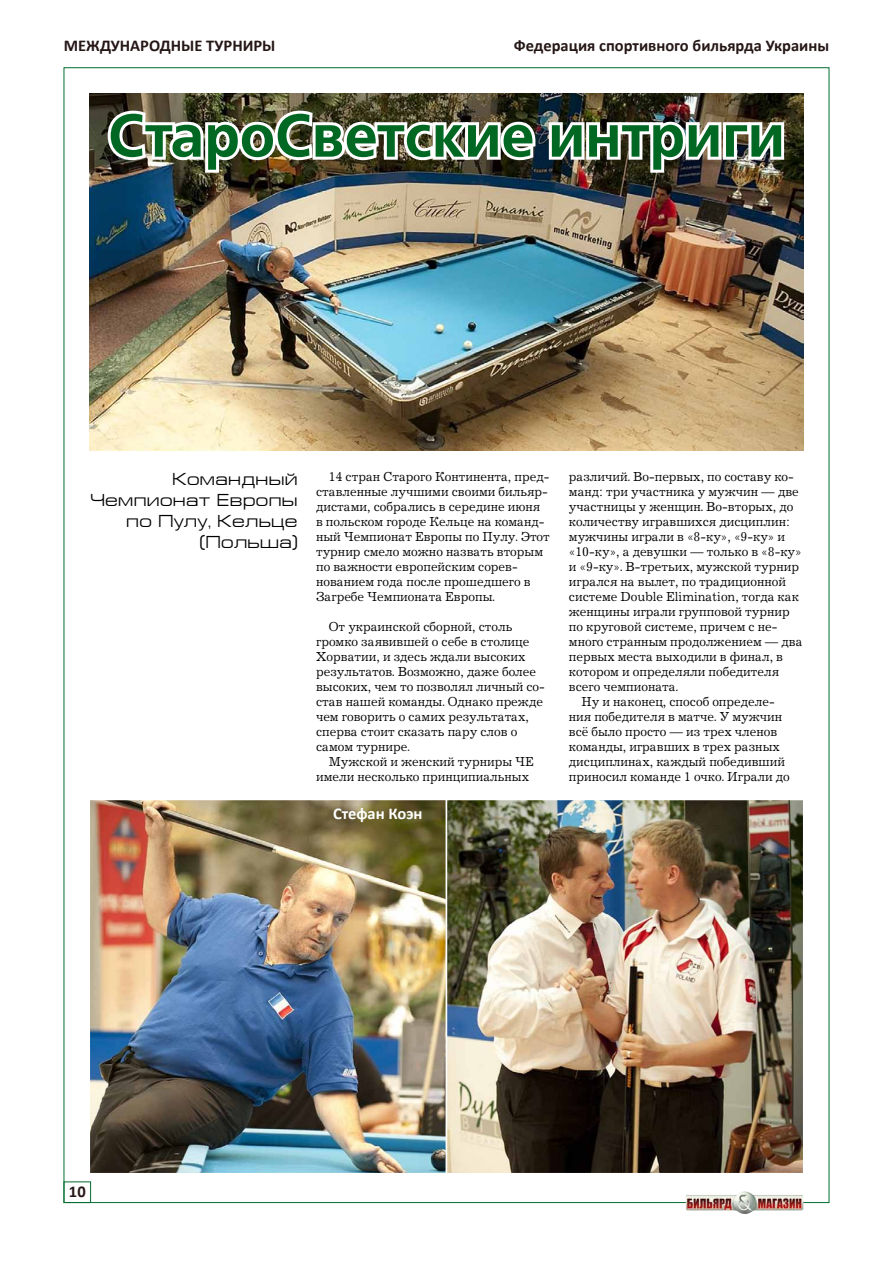
<style>
.page{position:relative;width:893px;height:1263px;background:#fff}
.page>*{position:absolute;margin:0;border:0;box-sizing:border-box;transform-origin:0 0}
.t1{font:700 60.75px "Free Set C";color:#006822;scale:.96 1}
.t2{font:17.4px/21px "Europe Ext";letter-spacing:.02em;color:#000;text-align:right}
.t3{font:700 16.5px "Calibri";color:#261717}
.t4{font:700 16.5px "Calibri";color:#fff}
.t5{font:13.5px/15px "Journal";color:#000}
</style>
<div class="page">
<img style="left:686px;top:1191px;width:117px;height:23px">
<div style="left:64px;top:1182px;width:27px;height:21px;border:1px solid #006e30"></div>
<img style="left:89px;top:94px;width:715px;height:356px">
<img style="left:105px;top:108px;width:433px;height:68px">
<img style="left:546px;top:119px;width:241px;height:57px">
<img style="left:92px;top:802px;width:709px;height:369px">
<div style="left:89px;top:799px;width:358px;height:375px;border:2px solid #fff"></div>
<div style="left:446px;top:799px;width:358px;height:375px;border:2px solid #fff"></div>
<p class="t3" style="left:64px;top:35px;width:213px">МЕЖДУНАРОДНЫЕ ТУРНИРЫ</p>
<p class="t3" style="left:514px;top:35px;width:317px">Федерация спортивного бильярда Украины</p>
<h1 class="t1" style="left:108px;top:99px;width:707px">СтароСветские интриги</h1>
<p class="t2" style="left:90px;top:468px;width:209px">Командный<br>Чемпионат Европы по Пулу, Кельце (Польша)</p>
<p class="t5" style="left:316px;top:470px;width:235px;text-indent:13px">14 стран Старого Континента, пред&shy;ставленные лучшими своими бильяр&shy;дистами, собрались в середине июня в польском городе Кельце на команд&shy;ный Чемпионат Европы по Пулу. Этот турнир смело можно назвать вторым по важности европейским сорев&shy;нованием года после прошедшего в Загребе Чемпионата Европы.</p>
<p class="t5" style="left:316px;top:620px;width:230px;text-indent:13px">От украинской сборной, столь громко заявившей о себе в столице<br>Хорватии, и здесь ждали высоких результатов. Возможно, даже более высоких, чем то позволял личный со&shy;став нашей команды. Однако прежде чем говорить о самих результатах, сперва стоит сказать пару слов о самом турнире.</p>
<p class="t5" style="left:316px;top:755px;width:219px;text-indent:13px">Мужской и женский турниры ЧЕ имели несколько принципиальных</p>
<p class="t4" style="left:333px;top:803px;width:91px">Стефан Коэн</p>
<p class="t5" style="left:569px;top:470px;width:227px">различий. Во-первых, по составу ко-</p>
<p class="t5" style="left:569px;top:485px;width:231px">манд: три участника у мужчин — две</p>
<p class="t5" style="left:569px;top:500px;width:226px">участницы у женщин. Во-вторых, до</p>
<p class="t5" style="left:569px;top:515px;width:223px">количеству игравшихся дисциплин:</p>
<p class="t5" style="left:569px;top:530px;width:218px">мужчины играли в «8-ку», «9-ку» и</p>
<p class="t5" style="left:569px;top:545px;width:234px">«10-ку», а девушки — только в «8-ку»</p>
<p class="t5" style="left:569px;top:560px;width:232px">и «9-ку». В-третьих, мужской турнир</p>
<p class="t5" style="left:569px;top:575px;width:219px">игрался на вылет, по традиционной</p>
<p class="t5" style="left:569px;top:590px;width:232px">системе Double Elimination, тогда как</p>
<p class="t5" style="left:569px;top:605px;width:222px">женщины играли групповой турнир</p>
<p class="t5" style="left:569px;top:620px;width:210px">по круговой системе, причем с не-</p>
<p class="t5" style="left:569px;top:635px;width:235px">много странным продолжением — два</p>
<p class="t5" style="left:569px;top:650px;width:216px">первых места выходили в финал, в</p>
<p class="t5" style="left:569px;top:665px;width:212px">котором и определяли победителя</p>
<p class="t5" style="left:569px;top:680px;width:111px">всего чемпионата.</p>
<p class="t5" style="left:582px;top:695px;width:195px">Ну и наконец, способ определе-</p>
<p class="t5" style="left:569px;top:710px;width:215px">ния победителя в матче. У мужчин</p>
<p class="t5" style="left:569px;top:725px;width:210px">всё было просто — из трех членов</p>
<p class="t5" style="left:569px;top:740px;width:212px">команды, игравших в трех разных</p>
<p class="t5" style="left:569px;top:755px;width:218px">дисциплинах, каждый победивший</p>
<p class="t5" style="left:569px;top:770px;width:222px">приносил команде 1 очко. Играли до</p>
<p class="t3" style="left:69px;top:1181px;width:18px">10</p>
</div>
